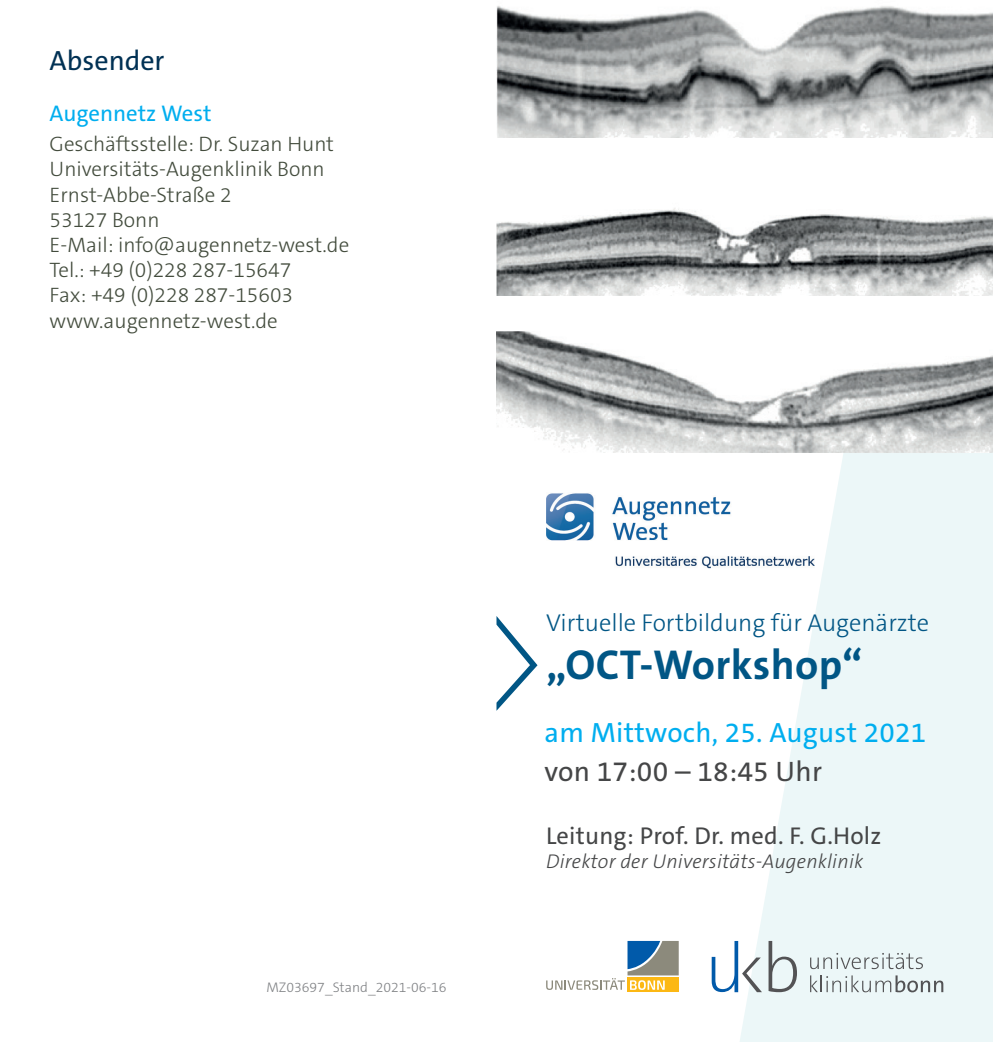
<style>
.page{position:relative;width:993px;height:1042px;background:#fff}
.page>*{position:absolute;margin:0;border:0;box-sizing:border-box;transform-origin:0 0}
.t1{font:700 42px "The Sans C5";letter-spacing:.01em;color:#015685}
.t2{font:28.35px "The Sans C5";letter-spacing:.01em;color:#454647}
.t3{font:28px "The Sans C5";letter-spacing:.01em;color:#00aeef}
.t4{font:28px "The Sans C5";color:#003154}
.t5{font:300 24.5px "The Sans C5";color:#015685}
.t6{font:24.32px "The Sans C5";letter-spacing:.01em;color:#454647}
.t7{font:22.75px "The Sans C5";color:#00aeef}
.t8{font:300 21px/25.2px "The Sans C5";color:#434c3d}
.t9{font:italic 300 19.95px "The Sans C5";letter-spacing:.01em;color:#454647}
.t10{font:300 14px "The Sans C5";color:#808285}
</style>
<div class="page">
<img style="left:546px;top:493px;width:193px;height:76px">
<img style="left:496px;top:208px;width:496px;height:87px">
<svg style="left:739px;top:453px;width:253px;height:589px;fill:#ecf7f8"></svg>
<img style="left:496px;top:6px;width:496px;height:132px">
<img style="left:496px;top:331px;width:496px;height:122px">
<div style="left:627px;top:977px;width:51px;height:15px;background:#fcb814"></div>
<svg style="left:546px;top:941px;width:132px;height:49px"></svg>
<svg style="left:496px;top:616px;width:41px;height:95px"></svg>
<svg style="left:809px;top:975px;width:134px;height:17px;background:#cad3d4"></svg>
<svg style="left:809px;top:953px;width:113px;height:16px;background:#cfd8d9"></svg>
<svg style="left:711px;top:941px;width:50px;height:51px"></svg>
<svg style="left:768px;top:941px;width:28px;height:51px"></svg>
<h3 class="t4" style="left:50px;top:43px;width:116px">Absender</h3>
<p class="t7" style="left:50px;top:99px;width:163px">Augennetz West</p>
<p class="t8" style="left:50px;top:132px;width:301px">Geschäftsstelle: Dr. Suzan Hunt<br>Universitäts-Augenklinik Bonn<br>Ernst-Abbe-Straße 2<br>53127 Bonn<br>E-Mail: info@augennetz-west.de<br>Tel.: +49 (0)228 287-15647<br>Fax: +49 (0)228 287-15603 www.augennetz-west.de</p>
<p class="t10" style="left:266px;top:978px;width:181px">MZ03697_Stand_2021-06-16</p>
<p class="t5" style="left:546px;top:607px;width:384px">Virtuelle Fortbildung für Augenärzte</p>
<h1 class="t1" style="left:546px;top:637px;width:318px">„OCT-Workshop“</h1>
<h3 class="t3" style="left:544px;top:714px;width:383px">am Mittwoch, 25. August 2021</h3>
<h2 class="t2" style="left:544px;top:753px;width:279px">von 17:00 – 18:45 Uhr</h2>
<p class="t6" style="left:546px;top:820px;width:337px">Leitung: Prof. Dr. med. F. G.Holz</p>
<p class="t9" style="left:546px;top:849px;width:318px">Direktor der Universitäts-Augenklinik</p>
</div>
